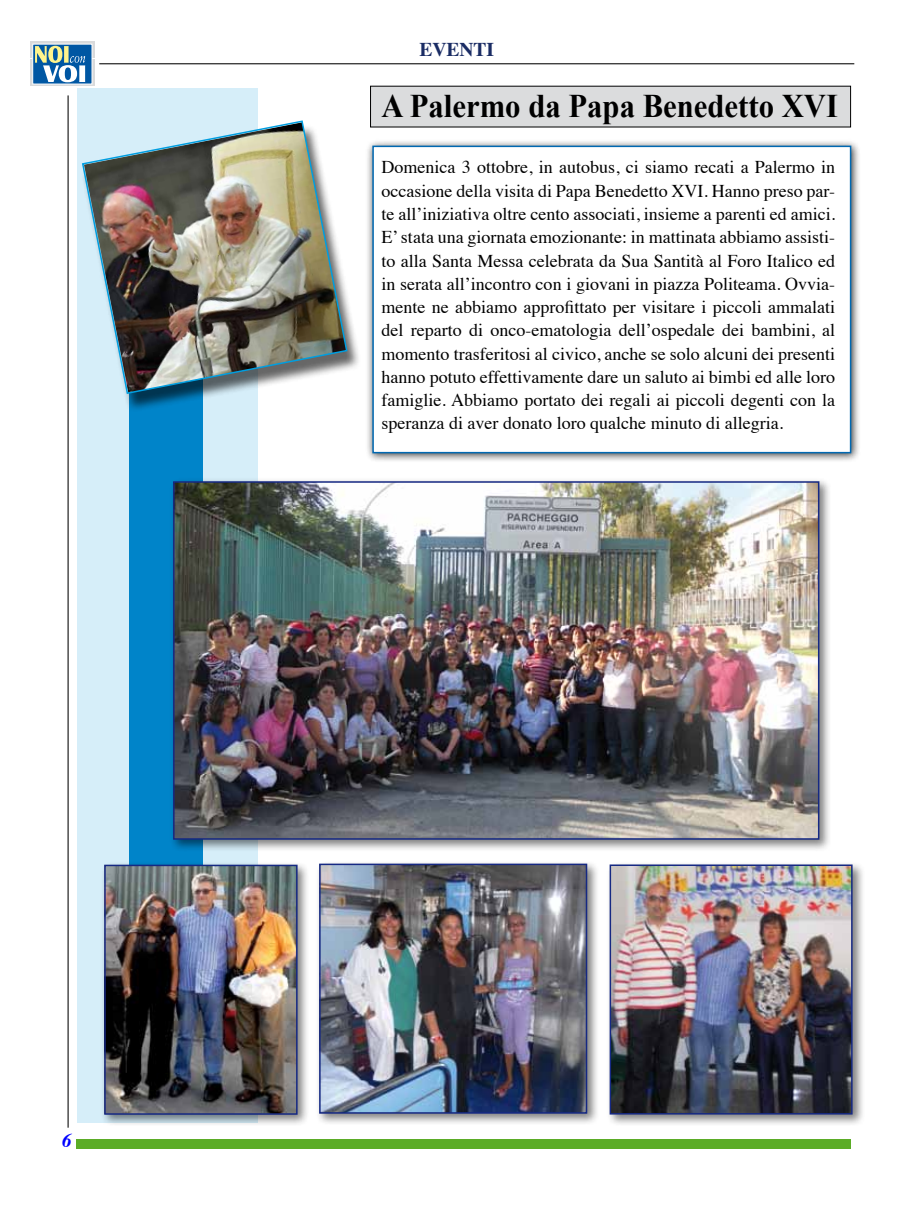
<style>
.page{position:relative;width:915px;height:1212px;background:#fff}
.page>*{position:absolute;margin:0;border:0;box-sizing:border-box;transform-origin:0 0}
.t1{font:700 33px "Times New Roman";color:#000;scale:.93 1}
.t2{font:700 19.5px "Times";color:#1a2c64}
.t3{font:italic 700 19.5px "Times";color:#00f}
.t4{font:18px/23.2px "Times";color:#000;text-align:justify}
</style>
<div class="page">
<div style="left:365px;top:139px;width:495px;height:324px;background:#000;opacity:.75"></div>
<div style="left:372px;top:146px;width:479px;height:307px;background:#fff;border:2px solid #0068b1"></div>
<div style="left:370px;top:86px;width:480px;height:41px;background:#dbdcdd"></div>
<div style="left:77px;top:88px;width:181px;height:1034px;background:#d6eef9"></div>
<div style="left:129px;top:168px;width:74px;height:940px;background:#0084c9"></div>
<div style="left:77px;top:1139px;width:773px;height:9px;background:#5bac26"></div>
<hr style="left:68px;top:95px;width:1px;height:1033px;background:#000">
<hr style="left:99px;top:63px;width:755px;height:1px;background:#000">
<svg style="left:30px;top:42px;width:64px;height:16px"></svg>
<div style="left:30px;top:60px;width:64px;height:26px;background:linear-gradient(to right,#e8ebee,#e8eaec)"></div>
<div style="left:33px;top:44px;width:59px;height:40px;background:#0057a3"></div>
<svg style="left:35px;top:46px;width:50px;height:36px"></svg>
<div style="left:169px;top:477px;width:662px;height:375px;background:#000;opacity:.5"></div>
<img style="left:176px;top:484px;width:640px;height:353px">
<div style="left:173px;top:481px;width:646px;height:359px;border:2px solid #162983"></div>
<div style="left:100px;top:861px;width:210px;height:266px;background:#000;opacity:.5"></div>
<img style="left:107px;top:868px;width:187px;height:244px">
<div style="left:104px;top:865px;width:193px;height:250px;border:2px solid #162983"></div>
<div style="left:605px;top:861px;width:259px;height:266px;background:#000;opacity:.5"></div>
<img style="left:612px;top:867px;width:237px;height:244px">
<div style="left:609px;top:864px;width:243px;height:250px;border:2px solid #162983"></div>
<div style="left:315px;top:860px;width:284px;height:266px;background:#000;opacity:.5"></div>
<img style="left:322px;top:866px;width:262px;height:245px">
<div style="left:319px;top:863px;width:268px;height:251px;border:2px solid #162983"></div>
<div style="left:80px;top:123px;width:281px;height:289px;background:#000;opacity:.6"></div>
<img style="left:81px;top:120px;width:267px;height:275px">
<p class="t3" style="left:62px;top:1122px;width:11px">6</p>
<p class="t2" style="left:419px;top:31px;width:76px">EVENTI</p>
<h1 class="t1" style="left:381px;top:83px;width:492px">A Palermo da Papa Benedetto XVI</h1>
<p class="t4" style="left:381px;top:154px;width:455px">Domenica 3 ottobre, in autobus, ci siamo recati a Palermo in occasione della visita di Papa Benedetto XVI. Hanno preso par&shy;te all’iniziativa oltre cento associati, insieme a parenti ed amici.<br>E’ stata una giornata emozionante: in mattinata abbiamo assisti&shy;to alla Santa Messa celebrata da Sua Santità al Foro Italico ed in serata all’incontro con i giovani in piazza Politeama. Ovvia&shy;mente ne abbiamo approfittato per visitare i piccoli ammalati del reparto di onco-ematologia dell’ospedale dei bambini, al momento trasferitosi al civico, anche se solo alcuni dei presenti hanno potuto effettivamente dare un saluto ai bimbi ed alle loro famiglie. Abbiamo portato dei regali ai piccoli degenti con la speranza di aver donato loro qualche minuto di allegria.</p>
</div>
